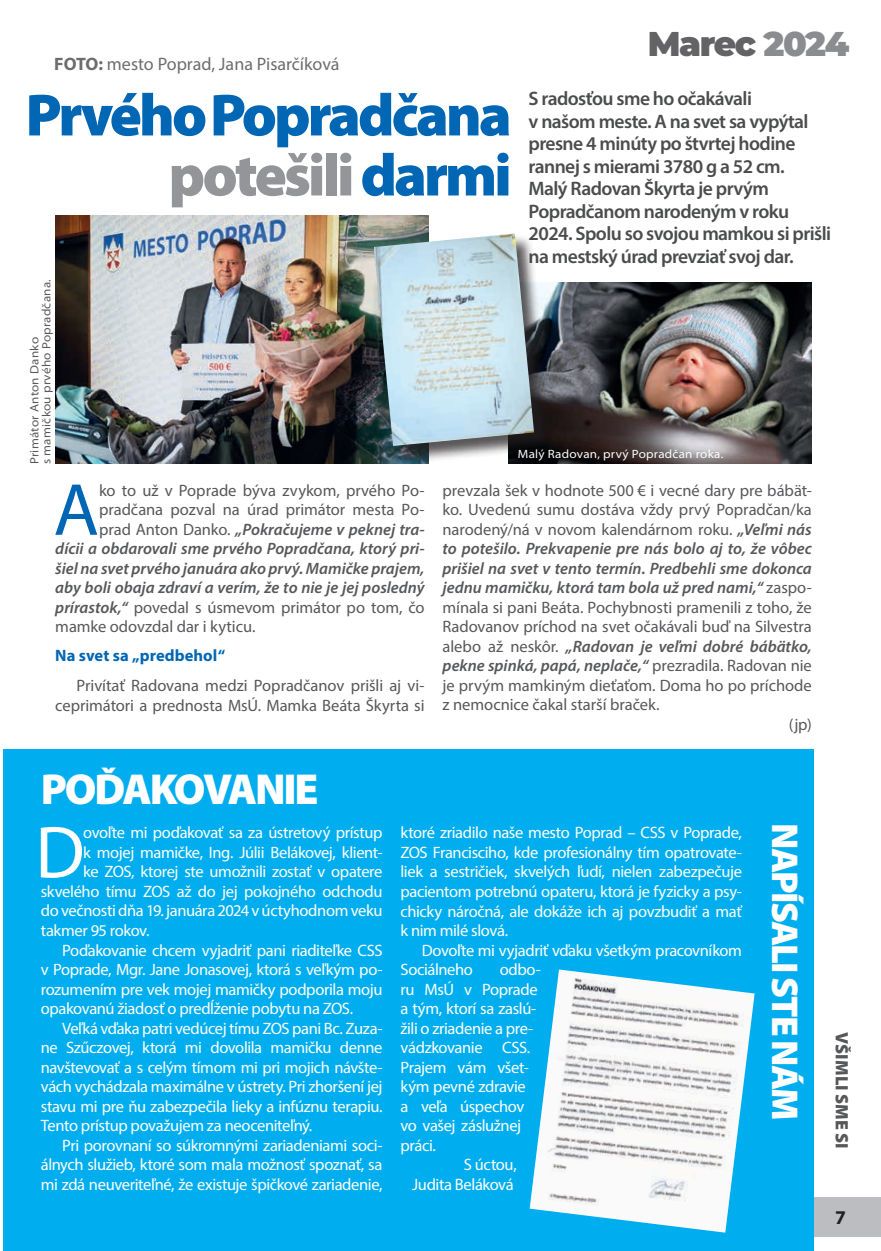
<style>
.page{position:relative;width:881px;height:1251px;background:#fff}
.page>*{position:absolute;margin:0;border:0;box-sizing:border-box;transform-origin:0 0}
.t1{font:74.4px "Myriad Pro";color:#0166b3}
.t2{font:74.4px "Myriad Pro";color:#fff}
.t3{font:900 60px/60px "Myriad Pro";letter-spacing:-.05em;color:#0166b3;text-align:right}
.t4{font:900 43.5px "Myriad Pro";letter-spacing:-.05em;color:#fff}
.t5{font:900 37.5px "Myriad Pro";letter-spacing:-.05em;color:#fff}
.t6{font:900 34.35px "Montserrat";letter-spacing:-.04em;color:#636366}
.t7{font:600 19.5px/22.5px "Myriad Pro";letter-spacing:-.03em;color:#4b4c4d}
.t8{font:700 19.5px "Myriad Pro";color:#231f20}
.t9{font:18px "Myriad Pro";color:#6c6d70}
.t10{font:900 18px "Myriad Pro";color:#57585a}
.t11{font:16.5px/19.5px "Myriad Pro";letter-spacing:-.025em;color:#fff}
.t12{font:16.5px/19.5px "Myriad Pro";color:#57585a;text-align:right}
.t13{font:italic 600 16.5px "Myriad Pro";color:#57585a}
.t14{font:700 16.5px "Myriad Pro";letter-spacing:.005em;color:#0166b3}
.t15{font:semi-expanded 12px/12px "Myriad Pro";letter-spacing:.02em;color:#57585a}
.t16{font:semi-expanded 12px "Myriad Pro";letter-spacing:.02em;color:#fff}
.s1{font-weight:700}
.s2{color:#8a8c8f}
.s3{color:#939598}
.s4{font-weight:400;font-style:normal}
.s5{font-weight:600;font-style:italic}
</style>
<div class="page">
<div style="left:787px;top:1196px;width:93px;height:39px;background:#bcbdc0"></div>
<div style="left:3px;top:749px;width:810px;height:501px;background:#00aeef"></div>
<img style="left:55px;top:216px;width:373px;height:247px">
<img style="left:551px;top:283px;width:260px;height:180px">
<div style="left:374px;top:233px;width:177px;height:231px;background:#231f20;opacity:.75"></div>
<img style="left:374px;top:233px;width:160px;height:213px">
<img style="left:529px;top:969px;width:225px;height:263px">
<p class="t9" style="left:54px;top:53px;width:287px"><span class="s1">FOTO:</span> mesto Poprad, Jana Pisarčíková</p>
<h3 class="t6" style="left:647px;top:18px;width:203px">Marec <span class="s2">2024</span></h3>
<h2 class="t3" style="left:26px;top:83px;width:487px">Prvého Popradčana <span class="s3">potešili</span> darmi</h2>
<p class="t7" style="left:528px;top:87px;width:304px">S radosťou sme ho očakávali<br>v našom meste. A na svet sa vypýtal presne 4 minúty po štvrtej hodine rannej s mierami 3780 g a 52 cm.<br>Malý Radovan Škyrta je prvým<br>Popradčanom narodeným v roku<br>2024. Spolu so svojou mamkou si prišli na mestský úrad prevziať svoj dar.</p>
<p class="t15" style="left:29px;top:464px;width:186px;rotate:-90deg">Primátor Anton Danko<br>s mamičkou prvého Popradčana.</p>
<h1 class="t1" style="left:53px;top:464px;width:47px">A</h1>
<p class="t12" style="left:99px;top:480px;width:327px">ko to už v Poprade býva zvykom, prvého Po-</p>
<p class="t12" style="left:99px;top:499px;width:327px">pradčana pozval na úrad primátor mesta Po-</p>
<p class="t13" style="left:99px;top:518px;width:327px"><span class="s4">prad Anton Danko.</span> „Pokračujeme v peknej tra‑</p>
<p class="t13" style="left:55px;top:538px;width:370px">dícii a obdarovali sme prvého Popradčana, ktorý pri‑</p>
<p class="t13" style="left:55px;top:557px;width:370px">šiel na svet prvého januára ako prvý. Mamičke prajem,</p>
<p class="t13" style="left:55px;top:577px;width:370px">aby boli obaja zdraví a verím, že to nie je jej posledný</p>
<p class="t12" style="left:55px;top:597px;width:370px"><span class="s5">prírastok,“</span> povedal s úsmevom primátor po tom, čo</p>
<p class="t12" style="left:55px;top:616px;width:202px">mamke odovzdal dar i kyticu.</p>
<p class="t14" style="left:55px;top:645px;width:171px">Na svet sa „predbehol“</p>
<p class="t12" style="left:55px;top:675px;width:370px">Privítať Radovana medzi Popradčanov prišli aj vi&shy;ceprimátori a prednosta MsÚ. Mamka Beáta Škyrta si</p>
<p class="t16" style="left:517px;top:447px;width:207px">Malý Radovan, prvý Popradčan roka.</p>
<p class="t12" style="left:442px;top:480px;width:370px">prevzala šek v hodnote 500 € i vecné dary pre bábät-</p>
<p class="t12" style="left:442px;top:499px;width:370px">ko. Uvedenú sumu dostáva vždy prvý Popradčan/ka</p>
<p class="t12" style="left:442px;top:519px;width:370px">narodený/ná v novom kalendárnom roku. <span class="s5">„Veľmi nás</span></p>
<p class="t13" style="left:442px;top:538px;width:370px">to potešilo. Prekvapenie pre nás bolo aj to, že vôbec</p>
<p class="t13" style="left:442px;top:557px;width:370px">prišiel na svet v tento termín. Predbehli sme dokonca</p>
<p class="t13" style="left:442px;top:577px;width:370px">jednu mamičku, ktorá tam bola už pred nami,“ <span class="s4">zaspo-</span></p>
<p class="t12" style="left:442px;top:597px;width:370px">mínala si pani Beáta. Pochybnosti pramenili z toho, že</p>
<p class="t12" style="left:442px;top:616px;width:370px">Radovanov príchod na svet očakávali buď na Silvestra</p>
<p class="t13" style="left:442px;top:635px;width:370px"><span class="s4">alebo až neskôr.</span> „Radovan je veľmi dobré bábätko,</p>
<p class="t13" style="left:442px;top:655px;width:370px">pekne spinká, papá, neplače,“ <span class="s4">prezradila. Radovan nie</span></p>
<p class="t12" style="left:442px;top:675px;width:370px">je prvým mamkiným dieťaťom. Doma ho po príchode</p>
<p class="t12" style="left:442px;top:694px;width:218px">z nemocnice čakal starší braček.</p>
<p class="t12" style="left:788px;top:714px;width:24px">(jp)</p>
<h3 class="t4" style="left:41px;top:760px;width:279px">POĎAKOVANIE</h3>
<h1 class="t2" style="left:35px;top:806px;width:51px">D</h1>
<p class="t11" style="left:83px;top:822px;width:301px">ovoľte mi poďakovať sa za ústretový prístup</p>
<p class="t11" style="left:83px;top:842px;width:300px">k mojej mamičke, Ing. Júlii Belákovej, klient-</p>
<p class="t11" style="left:83px;top:861px;width:300px">ke ZOS, ktorej ste umožnili zostať v opatere</p>
<p class="t11" style="left:41px;top:881px;width:343px">skvelého tímu ZOS až do jej pokojného odchodu</p>
<p class="t11" style="left:41px;top:900px;width:343px">do večnosti dňa 19. januára 2024 v úctyhodnom veku</p>
<p class="t11" style="left:41px;top:920px;width:110px">takmer 95 rokov.</p>
<p class="t11" style="left:62px;top:939px;width:322px">Poďakovanie chcem vyjadriť pani riaditeľke CSS</p>
<p class="t11" style="left:41px;top:959px;width:343px">v Poprade, Mgr. Jane Jonasovej, ktorá s veľkým po-</p>
<p class="t11" style="left:41px;top:978px;width:343px">rozumením pre vek mojej mamičky podporila moju</p>
<p class="t11" style="left:41px;top:998px;width:314px">opakovanú žiadosť o predĺženie pobytu na ZOS.</p>
<p class="t11" style="left:62px;top:1017px;width:322px">Veľká vďaka patri vedúcej tímu ZOS pani Bc. Zuza-</p>
<p class="t11" style="left:41px;top:1037px;width:343px">ne Szűczovej, ktorá mi dovolila mamičku denne</p>
<p class="t11" style="left:41px;top:1056px;width:343px">navštevovať a s celým tímom mi pri mojich návšte-</p>
<p class="t11" style="left:41px;top:1076px;width:343px">vách vychádzala maximálne v ústrety. Pri zhoršení jej</p>
<p class="t11" style="left:41px;top:1095px;width:343px">stavu mi pre ňu zabezpečila lieky a infúznu terapiu.</p>
<p class="t11" style="left:41px;top:1115px;width:273px">Tento prístup považujem za neoceniteľný.</p>
<p class="t11" style="left:62px;top:1134px;width:322px">Pri porovnaní so súkromnými zariadeniami soci-</p>
<p class="t11" style="left:41px;top:1154px;width:343px">álnych služieb, ktoré som mala možnosť spoznať, sa</p>
<p class="t11" style="left:41px;top:1173px;width:343px">mi zdá neuveriteľné, že existuje špičkové zariadenie,</p>
<p class="t11" style="left:400px;top:822px;width:343px;text-align:justify">ktoré zriadilo naše mesto Poprad – CSS v Poprade, ZOS Francisciho, kde profesionálny tím opatrovate&shy;liek a sestričiek, skvelých ľudí, nielen zabezpečuje pacientom potrebnú opateru, ktorá je fyzicky a psy&shy;chicky náročná, ale dokáže ich aj povzbudiť a mať k nim milé slová.</p>
<p class="t11" style="left:400px;top:939px;width:343px;text-indent:21px">Dovoľte mi vyjadriť vďaku všetkým pracovníkom<br>Sociálneho</p>
<p class="t11" style="left:400px;top:959px;width:142px;text-indent:99px">odbo&shy;ru MsÚ v Poprade a tým, ktorí sa zaslú&shy;žili o zriadenie a pre&shy;vádzkovanie CSS.<br>Prajem vám všet&shy;kým pevné zdravie<br>a veľa úspechov vo vašej záslužnej práci.</p>
<p class="t11" style="left:412px;top:1154px;width:106px;text-align:right">S úctou,<br>Judita Beláková</p>
<h3 class="t5" style="left:809px;top:823px;width:299px;rotate:90deg">NAPÍSALI STE NÁM</h3>
<p class="t10" style="left:853px;top:1032px;width:118px;rotate:90deg">VŠIMLI SME SI</p>
<p class="t8" style="left:834px;top:1204px;width:12px">7</p>
</div>
